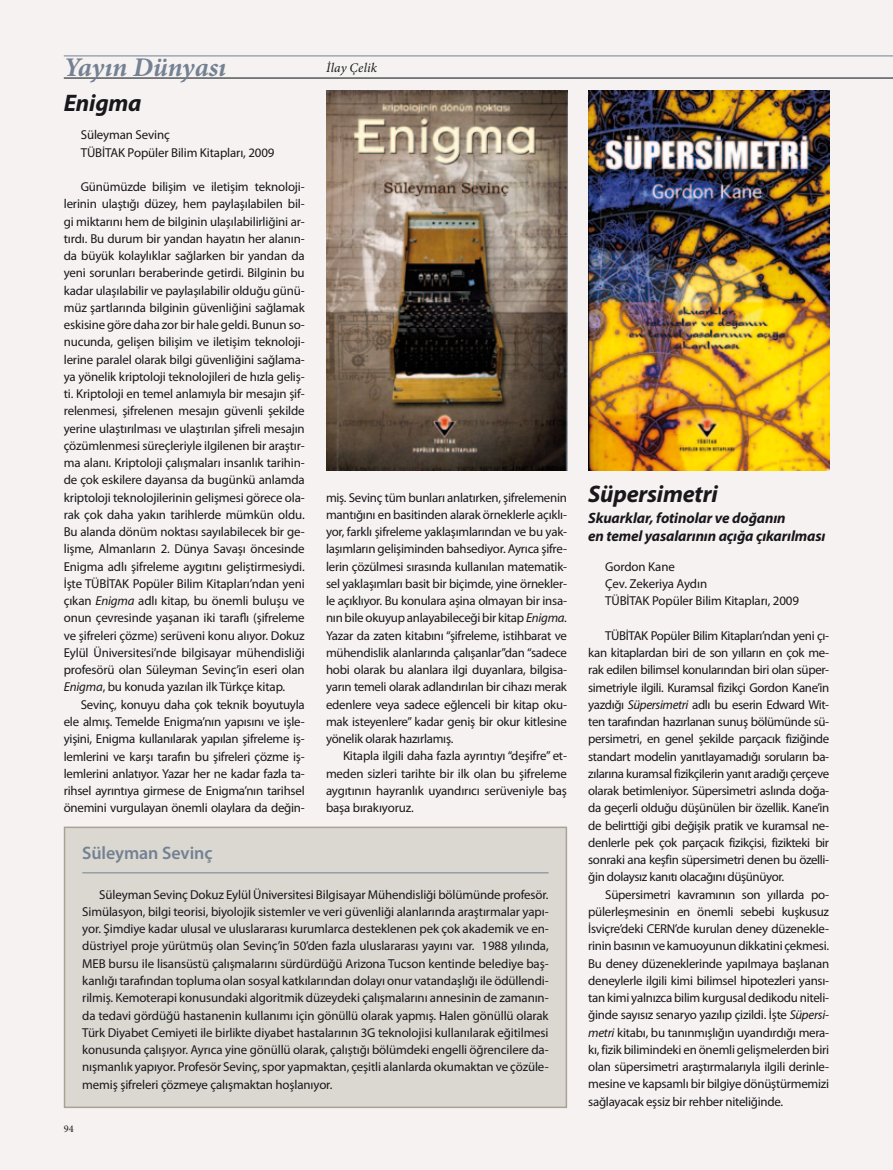
<style>
.page{position:relative;width:893px;height:1170px;background:#fff}
.page>*{position:absolute;margin:0;border:0;box-sizing:border-box;transform-origin:0 0}
.t1{font:italic 700 27px "Minion Pro";letter-spacing:-.005em;color:#748193}
.t2{font:italic 700 24px "Myriad Pro";letter-spacing:-.01em;color:#1a171c}
.t3{font:600 18px "Myriad Pro";letter-spacing:-.005em;color:#748193}
.t4{font:italic 700 15px/18px "Myriad Pro";letter-spacing:-.01em;color:#1a171c}
.t5{font:italic 13.2px "Minion Pro";letter-spacing:.015em;color:#1a171c}
.t6{font:12.9px/17.2px "Myriad Pro";letter-spacing:-.01em;color:#1a171c;text-align:justify}
.t7{font:10.35px "Minion Pro";color:#1a171c}
.s1{font-style:italic}
</style>
<div class="page">
<div style="left:0;top:0;width:893px;height:1169px;background:#f5f2f1"></div>
<img style="left:326px;top:91px;width:241px;height:379px">
<img style="left:588px;top:91px;width:241px;height:379px">
<div style="left:65px;top:827px;width:501px;height:280px;background:#dad8d1"></div>
<hr style="left:82px;top:872px;width:467px;height:1px;background:#748193">
<div style="left:64px;top:826px;width:503px;height:281px;border:2px solid #aaa395"></div>
<hr style="left:64px;top:78px;width:829px;height:1px;background:#070c12">
<hr style="left:64px;top:56px;width:829px;height:1px;background:#748193">
<h1 class="t1" style="left:64px;top:48px;width:164px">Yayın Dünyası</h1>
<p class="t5" style="left:326px;top:59px;width:52px">İlay Çelik</p>
<h2 class="t2" style="left:64px;top:87px;width:79px">Enigma</h2>
<p class="t6" style="left:81px;top:126px;width:195px">Süleyman Sevinç<br>TÜBİTAK Popüler Bilim Kitapları, 2009</p>
<p class="t6" style="left:64px;top:178px;width:242px;text-indent:17px">Günümüzde bilişim ve iletişim teknoloji&shy;lerinin ulaştığı düzey, hem paylaşılabilen bil&shy;gi miktarını hem de bilginin ulaşılabilirliğini ar&shy;tırdı. Bu durum bir yandan hayatın her alanın&shy;da büyük kolaylıklar sağlarken bir yandan da yeni sorunları beraberinde getirdi. Bilginin bu kadar ulaşılabilir ve paylaşılabilir olduğu günü&shy;müz şartlarında bilginin güvenliğini sağlamak eskisine göre daha zor bir hale geldi. Bunun so&shy;nucunda, gelişen bilişim ve iletişim teknoloji&shy;lerine paralel olarak bilgi güvenliğini sağlama&shy;ya yönelik kriptoloji teknolojileri de hızla geliş&shy;ti. Kriptoloji en temel anlamıyla bir mesajın şif&shy;relenmesi, şifrelenen mesajın güvenli şekilde yerine ulaştırılması ve ulaştırılan şifreli mesajın çözümlenmesi süreçleriyle ilgilenen bir araştır&shy;ma alanı. Kriptoloji çalışmaları insanlık tarihin&shy;de çok eskilere dayansa da bugünkü anlamda kriptoloji teknolojilerinin gelişmesi görece ola&shy;rak çok daha yakın tarihlerde mümkün oldu.<br>Bu alanda dönüm noktası sayılabilecek bir ge&shy;lişme, Almanların 2. Dünya Savaşı öncesinde Enigma adlı şifreleme aygıtını geliştirmesiydi.<br>İşte TÜBİTAK Popüler Bilim Kitapları’ndan yeni çıkan <span class="s1">Enigma</span> adlı kitap, bu önemli buluşu ve onun çevresinde yaşanan iki taraflı (şifreleme ve şifreleri çözme) serüveni konu alıyor. Dokuz Eylül Üniversitesi’nde bilgisayar mühendisliği profesörü olan Süleyman Sevinç’in eseri olan <span class="s1">Enigma</span>, bu konuda yazılan ilk Türkçe kitap.</p>
<p class="t6" style="left:64px;top:695px;width:242px;text-indent:17px">Sevinç, konuyu daha çok teknik boyutuyla ele almış. Temelde Enigma’nın yapısını ve işle&shy;yişini, Enigma kullanılarak yapılan şifreleme iş&shy;lemlerini ve karşı tarafın bu şifreleri çözme iş&shy;lemlerini anlatıyor. Yazar her ne kadar fazla ta&shy;rihsel ayrıntıya girmese de Enigma’nın tarihsel önemini vurgulayan önemli olaylara da değin-</p>
<p class="t6" style="left:326px;top:488px;width:242px">miş. Sevinç tüm bunları anlatırken, şifrelemenin mantığını en basitinden alarak örneklerle açıklı&shy;yor, farklı şifreleme yaklaşımlarından ve bu yak&shy;laşımların gelişiminden bahsediyor. Ayrıca şifre&shy;lerin çözülmesi sırasında kullanılan matematik&shy;sel yaklaşımları basit bir biçimde, yine örnekler&shy;le açıklıyor. Bu konulara aşina olmayan bir insa&shy;nın bile okuyup anlayabileceği bir kitap <span class="s1">Enigma</span>.<br>Yazar da zaten kitabını “şifreleme, istihbarat ve mühendislik alanlarında çalışanlar”dan “sadece hobi olarak bu alanlara ilgi duyanlara, bilgisa&shy;yarın temeli olarak adlandırılan bir cihazı merak edenlere veya sadece eğlenceli bir kitap oku&shy;mak isteyenlere” kadar geniş bir okur kitlesine yönelik olarak hazırlamış.</p>
<p class="t6" style="left:326px;top:747px;width:242px;text-indent:17px">Kitapla ilgili daha fazla ayrıntıyı “deşifre” et&shy;meden sizleri tarihte bir ilk olan bu şifreleme aygıtının hayranlık uyandırıcı serüveniyle baş başa bırakıyoruz.</p>
<h3 class="t3" style="left:82px;top:841px;width:132px">Süleyman Sevinç</h3>
<p class="t6" style="left:82px;top:885px;width:468px;text-indent:17px">Süleyman Sevinç Dokuz Eylül Üniversitesi Bilgisayar Mühendisliği bölümünde profesör.<br>Simülasyon, bilgi teorisi, biyolojik sistemler ve veri güvenliği alanlarında araştırmalar yapı&shy;yor. Şimdiye kadar ulusal ve uluslararası kurumlarca desteklenen pek çok akademik ve en&shy;düstriyel proje yürütmüş olan Sevinç’in 50’den fazla uluslararası yayını var. 1988 yılında, MEB bursu ile lisansüstü çalışmalarını sürdürdüğü Arizona Tucson kentinde belediye baş&shy;kanlığı tarafından topluma olan sosyal katkılarından dolayı onur vatandaşlığı ile ödüllendi&shy;rilmiş. Kemoterapi konusundaki algoritmik düzeydeki çalışmalarını annesinin de zamanın&shy;da tedavi gördüğü hastanenin kullanımı için gönüllü olarak yapmış. Halen gönüllü olarak Türk Diyabet Cemiyeti ile birlikte diyabet hastalarının 3G teknolojisi kullanılarak eğitilmesi konusunda çalışıyor. Ayrıca yine gönüllü olarak, çalıştığı bölümdeki engelli öğrencilere da&shy;nışmanlık yapıyor. Profesör Sevinç, spor yapmaktan, çeşitli alanlarda okumaktan ve çözüle&shy;memiş şifreleri çözmeye çalışmaktan hoşlanıyor.</p>
<p class="t7" style="left:64px;top:1121px;width:11px">94</p>
<h2 class="t2" style="left:588px;top:478px;width:131px">Süpersimetri</h2>
<p class="t4" style="left:588px;top:508px;width:239px">Skuarklar, fotinolar ve doğanın<br>en temel yasalarının açığa çıkarılması</p>
<p class="t6" style="left:605px;top:557px;width:195px;text-align:left">Gordon Kane<br>Çev. Zekeriya Aydın<br>TÜBİTAK Popüler Bilim Kitapları, 2009</p>
<p class="t6" style="left:588px;top:626px;width:242px;text-indent:17px">TÜBİTAK Popüler Bilim Kitapları’ndan yeni çı&shy;kan kitaplardan biri de son yılların en çok me&shy;rak edilen bilimsel konularından biri olan süper&shy;simetriyle ilgili. Kuramsal fizikçi Gordon Kane’in yazdığı <span class="s1">Süpersimetri</span> adlı bu eserin Edward Wit&shy;ten tarafından hazırlanan sunuş bölümünde sü&shy;persimetri, en genel şekilde parçacık fiziğinde standart modelin yanıtlayamadığı soruların ba&shy;zılarına kuramsal fizikçilerin yanıt aradığı çerçeve olarak betimleniyor. Süpersimetri aslında doğa&shy;da geçerli olduğu düşünülen bir özellik. Kane’in de belirttiği gibi değişik pratik ve kuramsal ne&shy;denlerle pek çok parçacık fizikçisi, fizikteki bir sonraki ana keşfin süpersimetri denen bu özelli&shy;ğin dolaysız kanıtı olacağını düşünüyor.</p>
<p class="t6" style="left:588px;top:885px;width:242px;text-indent:17px">Süpersimetri kavramının son yıllarda po&shy;pülerleşmesinin en önemli sebebi kuşkusuz İsviçre’deki CERN’de kurulan deney düzenekle&shy;rinin basının ve kamuoyunun dikkatini çekmesi.<br>Bu deney düzeneklerinde yapılmaya başlanan deneylerle ilgili kimi bilimsel hipotezleri yansı&shy;tan kimi yalnızca bilim kurgusal dedikodu niteli&shy;ğinde sayısız senaryo yazılıp çizildi. İşte <span class="s1">Süpersi&shy;metri</span> kitabı, bu tanınmışlığın uyandırdığı mera&shy;kı, fizik bilimindeki en önemli gelişmelerden biri olan süpersimetri araştırmalarıyla ilgili derinle&shy;mesine ve kapsamlı bir bilgiye dönüştürmemizi sağlayacak eşsiz bir rehber niteliğinde.</p>
</div>
